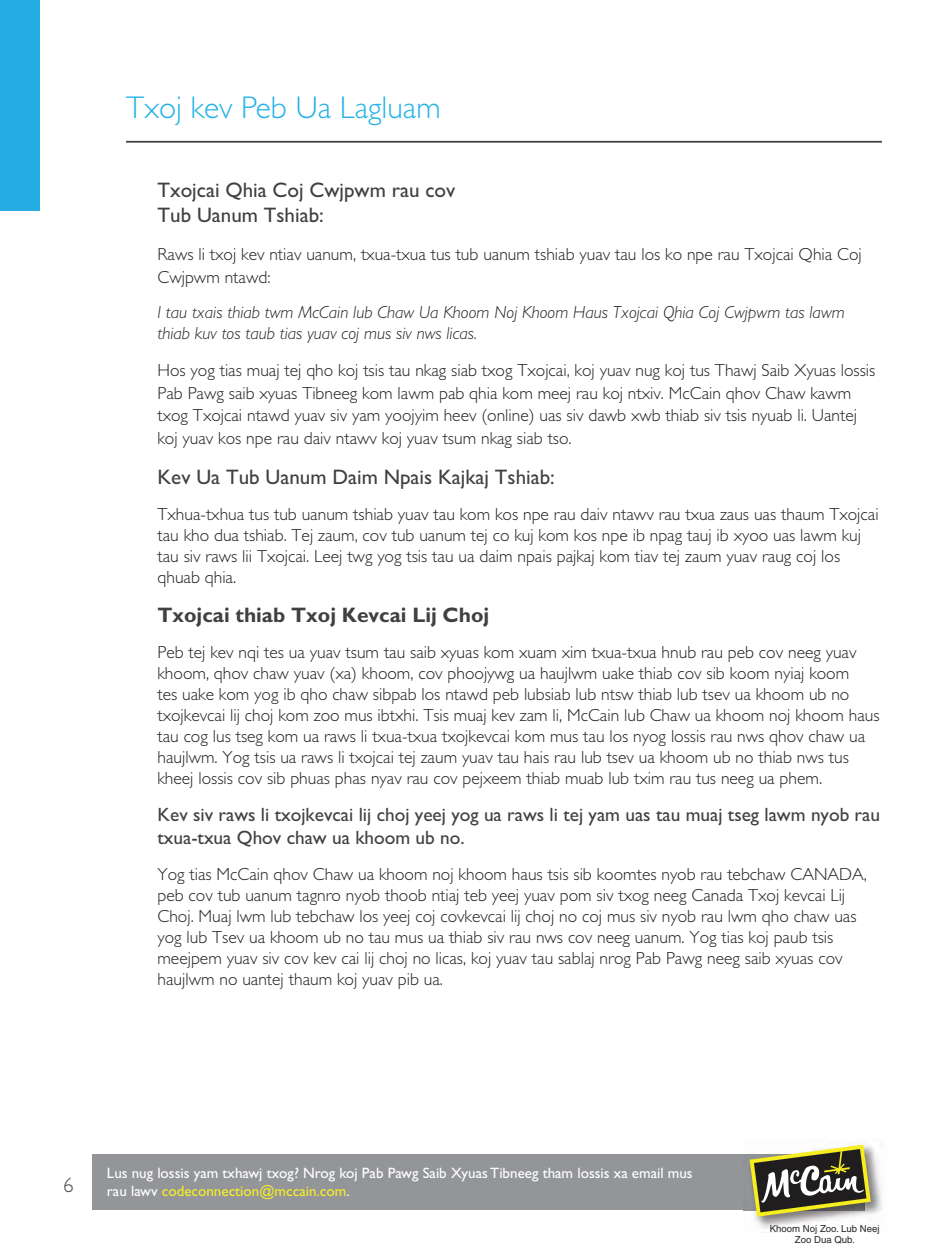
<style>
.page{position:relative;width:945px;height:1260px;background:#fff}
.page>*{position:absolute;margin:0;border:0;box-sizing:border-box;transform-origin:0 0}
.t1{font:300 31.5px "Gill Sans";color:#25b3e7}
.t2{font:21px/25.2px "Gill Sans";color:#413f40}
.t3{font:700 21px "Gill Sans";color:#413f40}
.t4{font:300 21px "Gill Sans";color:#4b4c4d}
.t5{font:19.25px/23.1px "Gill Sans";color:#413f40}
.t6{font:300 17.5px/21px "Gill Sans";color:#231f20}
.t7{font:italic 300 17.5px/21px "Gill Sans";color:#231f20}
.t8{font:15.05px "Gill Sans";color:#fff}
.t9{font:15.05px "Gill Sans";color:#f7ee27}
.t10{font:9.62px/11.5px "Helvetica";color:#252626;text-align:center}
.s1{color:#fff}
</style>
<div class="page">
<div style="left:92px;top:1154px;width:773px;height:56px;background:#939598"></div>
<img style="left:744px;top:1144px;width:139px;height:89px">
<img style="left:744px;top:1154px;width:6px;height:56px">
<svg style="left:750px;top:1145px;width:121px;height:72px"></svg>
<div style="left:0;top:0;width:39px;height:210px;background:#25ace3"></div>
<hr style="left:126px;top:141px;width:756px;height:2px;background:#413f40">
<p class="t1" style="left:126px;top:97px;width:316px">Txoj kev Peb Ua Lagluam</p>
<p class="t2" style="left:158px;top:180px;width:299px">Txojcai Qhia Coj Cwjpwm rau cov<br>Tub Uanum Tshiab:</p>
<p class="t6" style="left:158px;top:245px;width:706px;line-height:22.8px">Raws li txoj kev ntiav uanum, txua-txua tus tub uanum tshiab yuav tau los ko npe rau Txojcai Qhia Coj<br>Cwjpwm ntawd:</p>
<p class="t7" style="left:158px;top:303px;width:689px">I tau txais thiab twm McCain lub Chaw Ua Khoom Noj Khoom Haus Txojcai Qhia Coj Cwjpwm tas lawm thiab kuv tos taub tias yuav coj mus siv nws licas.</p>
<p class="t6" style="left:158px;top:361px;width:719px;line-height:22.8px">Hos yog tias muaj tej qho koj tsis tau nkag siab txog Txojcai, koj yuav nug koj tus Thawj Saib Xyuas lossis Pab Pawg saib xyuas Tibneeg kom lawm pab qhia kom meej rau koj ntxiv. McCain qhov Chaw kawm txog Txojcai ntawd yuav siv yam yoojyim heev (online) uas siv dawb xwb thiab siv tsis nyuab li. Uantej koj yuav kos npe rau daiv ntawv koj yuav tsum nkag siab tso.</p>
<p class="t2" style="left:158px;top:466px;width:399px">Kev Ua Tub Uanum Daim Npais Kajkaj Tshiab:</p>
<p class="t6" style="left:158px;top:505px;width:723px">Txhua-txhua tus tub uanum tshiab yuav tau kom kos npe rau daiv ntawv rau txua zaus uas thaum Txojcai tau kho dua tshiab. Tej zaum, cov tub uanum tej co kuj kom kos npe ib npag tauj ib xyoo uas lawm kuj tau siv raws lii Txojcai. Leej twg yog tsis tau ua daim npais pajkaj kom tiav tej zaum yuav raug coj los qhuab qhia.</p>
<p class="t3" style="left:158px;top:608px;width:333px">Txojcai thiab Txoj Kevcai Lij Choj</p>
<p class="t6" style="left:158px;top:643px;width:724px">Peb tej kev nqi tes ua yuav tsum tau saib xyuas kom xuam xim txua-txua hnub rau peb cov neeg yuav khoom, qhov chaw yuav (xa) khoom, cov phoojywg ua haujlwm uake thiab cov sib koom nyiaj koom<br>tes uake kom yog ib qho chaw sibpab los ntawd peb lubsiab lub ntsw thiab lub tsev ua khoom ub no txojkevcai lij choj kom zoo mus ibtxhi. Tsis muaj kev zam li, McCain lub Chaw ua khoom noj khoom haus tau cog lus tseg kom ua raws li txua-txua txojkevcai kom mus tau los nyog lossis rau nws qhov chaw ua haujlwm. Yog tsis ua raws li txojcai tej zaum yuav tau hais rau lub tsev ua khoom ub no thiab nws tus kheej lossis cov sib phuas phas nyav rau cov pejxeem thiab muab lub txim rau tus neeg ua phem.</p>
<p class="t5" style="left:158px;top:805px;width:724px">Kev siv raws li txojkevcai lij choj yeej yog ua raws li tej yam uas tau muaj tseg lawm nyob rau txua-txua Qhov chaw ua khoom ub no.</p>
<p class="t6" style="left:158px;top:866px;width:711px">Yog tias McCain qhov Chaw ua khoom noj khoom haus tsis sib koomtes nyob rau tebchaw CANADA, peb cov tub uanum tagnro nyob thoob ntiaj teb yeej yuav pom siv txog neeg Canada Txoj kevcai Lij Choj. Muaj lwm lub tebchaw los yeej coj covkevcai lij choj no coj mus siv nyob rau lwm qho chaw uas yog lub Tsev ua khoom ub no tau mus ua thiab siv rau nws cov neeg uanum. Yog tias koj paub tsis meejpem yuav siv cov kev cai lij choj no licas, koj yuav tau sablaj nrog Pab Pawg neeg saib xyuas cov haujlwm no uantej thaum koj yuav pib ua.</p>
<p class="t8" style="left:107px;top:1164px;width:587px">Lus nug lossis yam txhawj txog? Nrog koj Pab Pawg Saib Xyuas Tibneeg tham lossis xa email mus</p>
<p class="t4" style="left:63px;top:1178px;width:12px">6</p>
<p class="t9" style="left:107px;top:1182px;width:244px"><span class="s1">rau lawv</span> codeconnection@mccain.com<span class="s1">.</span></p>
<p class="t10" style="left:770px;top:1224px;width:111px">Khoom Noj Zoo. Lub Neej<br>Zoo Dua Qub.</p>
</div>
